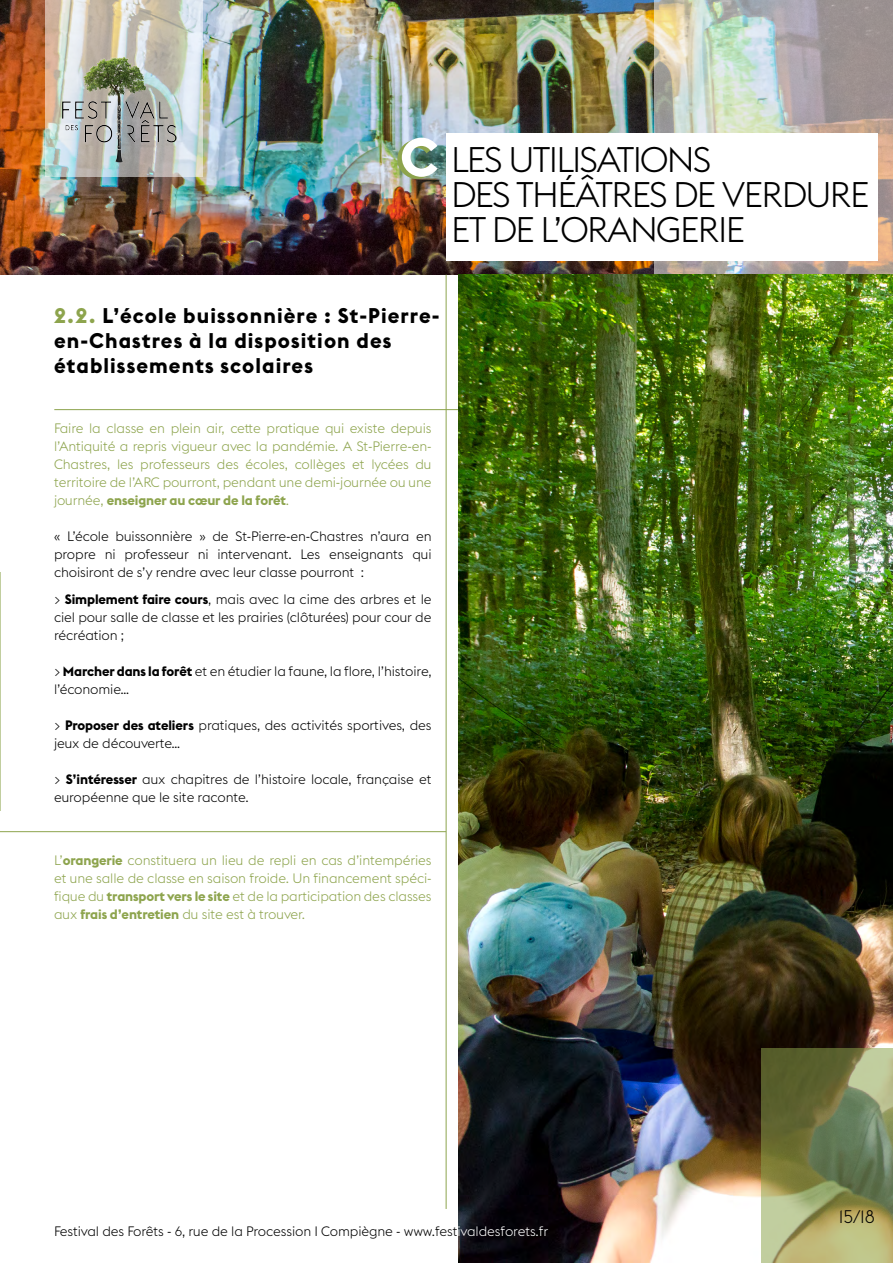
<style>
.page{position:relative;width:893px;height:1263px;background:#fff}
.page>*{position:absolute;margin:0;border:0;box-sizing:border-box;transform-origin:0 0}
.t1{font:700 54px "Euclid Flex";color:#fff}
.t2{font:300 35.1px/35.1px "Euclid Flex";letter-spacing:-.05em;color:#000}
.t3{font:700 21px/25.2px "Euclid Flex";letter-spacing:.05em;color:#000}
.t4{font:300 18px "Euclid Flex";color:#000}
.t5{font:300 13.5px/18px "Euclid Flex";letter-spacing:-.01em;color:#000}
.t6{font:300 13.5px/18px "Euclid Flex";letter-spacing:-.01em;color:#8da44d;text-align:justify}
.s1{color:#8da44d}
.s2{font-weight:700}
.s3{color:#fff}
</style>
<div class="page">
<img style="left:0;top:0;width:655px;height:275px">
<svg style="left:45px;top:0;width:157px;height:176px;background:#cecabe"></svg>
<img style="left:54px;top:54px;width:140px;height:113px">
<img style="left:655px;top:0;width:238px;height:275px">
<div style="left:446px;top:133px;width:431px;height:128px;background:#fff"></div>
<hr style="left:446px;top:275px;width:1px;height:934px;background:#8da44d">
<hr style="left:54px;top:409px;width:839px;height:1px;background:#8da44d">
<img style="left:458px;top:275px;width:435px;height:988px">
<svg style="left:762px;top:1048px;width:131px;height:215px;background:#868c5a"></svg>
<hr style="left:0;top:831px;width:446px;height:1px;background:#8da44d">
<hr style="left:0;top:572px;width:1px;height:239px;background:#8da44d">
<h1 class="t1" style="left:400px;top:126px;width:40px">C</h1>
<h2 class="t2" style="left:451px;top:142px;width:420px">LES UTILISATIONS<br>DES THÉÂTRES DE VERDURE<br>ET DE L’ORANGERIE</h2>
<h3 class="t3" style="left:54px;top:303px;width:387px"><span class="s1">2.2.</span> L’école buissonnière : St-Pierre&shy;en-Chastres à la disposition des établissements scolaires</h3>
<p class="t6" style="left:54px;top:419px;width:379px">Faire la classe en plein air, cette pratique qui existe depuis l’Antiquité a repris vigueur avec la pandémie. A St-Pierre-en-Chastres, les professeurs des écoles, collèges et lycées du territoire de l’ARC pourront, pendant une demi-journée ou une journée, <span class="s2">enseigner au cœur de la forêt</span>.</p>
<p class="t5" style="left:54px;top:527px;width:379px;text-align:justify">« L’école buissonnière » de St-Pierre-en-Chastres n’aura en propre ni professeur ni intervenant. Les enseignants qui choisiront de s’y rendre avec leur classe pourront :</p>
<p class="t5" style="left:54px;top:590px;width:379px;text-align:justify">&gt; <span class="s2">Simplement faire cours</span>, mais avec la cime des arbres et le ciel pour salle de classe et les prairies (clôturées) pour cour de récréation ;</p>
<p class="t5" style="left:54px;top:662px;width:379px">&gt; <span class="s2">Marcher dans la forêt</span> et en étudier la faune, la flore, l’histoire, l’économie…</p>
<p class="t5" style="left:54px;top:716px;width:379px">&gt; <span class="s2">Proposer des ateliers</span> pratiques, des activités sportives, des jeux de découverte…</p>
<p class="t5" style="left:54px;top:770px;width:379px">&gt; <span class="s2">S’intéresser</span> aux chapitres de l’histoire locale, française et européenne que le site raconte.</p>
<p class="t6" style="left:54px;top:851px;width:379px">L’<span class="s2">orangerie</span> constituera un lieu de repli en cas d’intempéries et une salle de classe en saison froide. Un financement spéci&shy;fique du <span class="s2">transport vers le site</span> et de la participation des classes aux <span class="s2">frais d’entretien</span> du site est à trouver.</p>
<h3 class="t4" style="left:839px;top:1207px;width:37px">15/18</h3>
<p class="t5" style="left:54px;top:1222px;width:496px">Festival des Forêts - 6, rue de la Procession I Compiègne - www.fest<span class="s3">ivaldesforets.fr</span></p>
</div>
